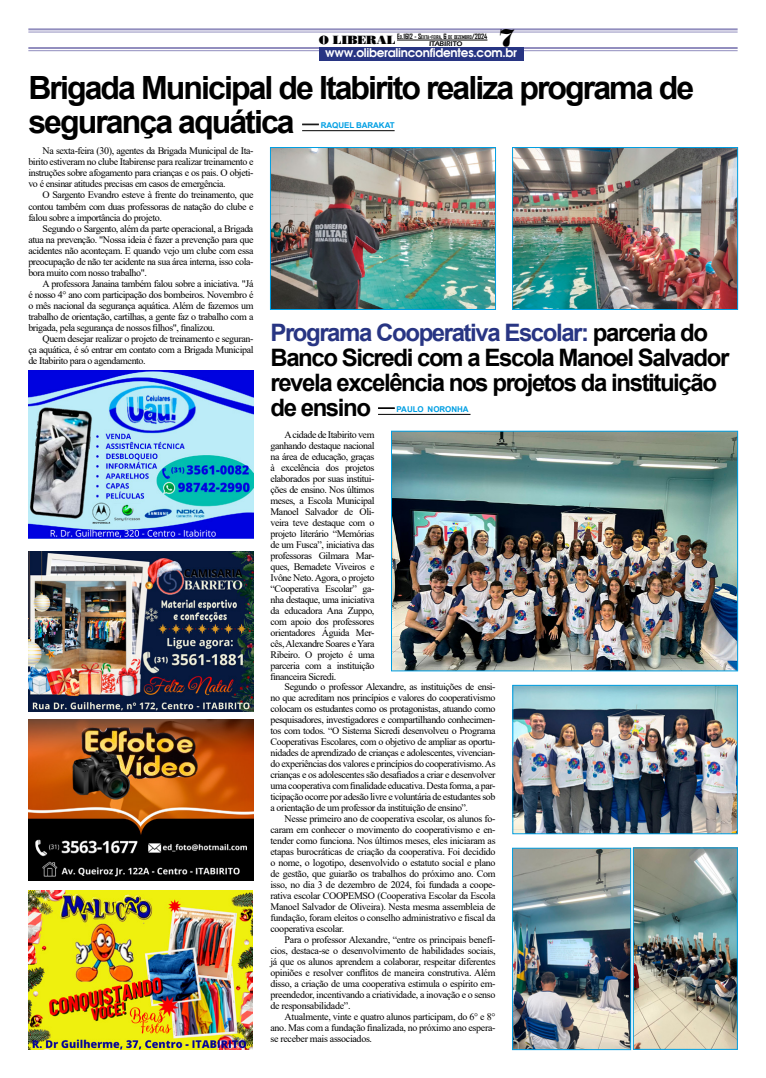
<style>
.page{position:relative;width:766px;height:1078px;background:#fff}
.page>*{position:absolute;margin:0;border:0;box-sizing:border-box;transform-origin:0 0}
.t1{font:700 32px/34px "Arial";letter-spacing:-.06em;color:#000}
.t2{font:700 24px/25px "Arial";letter-spacing:-.06em;color:#000}
.t3{font:24px "Bodnoff";color:#000}
.t4{font:12px "Avalon";letter-spacing:-.02em;color:#fff}
.t5{font:10px/11px "Times New Roman";letter-spacing:-.04em;color:#000;text-align:justify}
.t6{font:700 8px "Arial";letter-spacing:-.005em;color:#009fe3}
.t7{font:7px "Erie Black";color:#000}
.t8{font:700 4.9px "Agency FB";color:#000}
.s1{font-family:"Bodnoff";font-weight:400;font-size:12px}
.s2{font-size:7px}
.s3{color:#283583}
</style>
<div class="page">
<hr style="left:28px;top:47px;width:709px;height:2px;background:#918dbe">
<hr style="left:28px;top:50px;width:709px;height:1px;background:#918dbe">
<div style="left:319px;top:47px;width:204px;height:13px;background:#283583"></div>
<hr style="left:28px;top:28px;width:709px;height:2px;background:#918dbe">
<hr style="left:28px;top:32px;width:709px;height:1px;background:#918dbe">
<hr style="left:397px;top:40px;width:90px;height:1px;background:#000">
<img style="left:28px;top:890px;width:224px;height:159px">
<img style="left:28px;top:370px;width:225px;height:168px">
<img style="left:28px;top:719px;width:225px;height:161px">
<img style="left:28px;top:551px;width:226px;height:160px">
<hr style="left:302px;top:130px;width:92px;height:1px;background:#000">
<svg style="left:302px;top:124px;width:17px;height:1px"></svg>
<img style="left:272px;top:149px;width:221px;height:159px">
<div style="left:270px;top:147px;width:225px;height:163px;border:1px solid #009fe3"></div>
<img style="left:514px;top:149px;width:221px;height:159px">
<div style="left:512px;top:147px;width:225px;height:163px;border:1px solid #009fe3"></div>
<hr style="left:378px;top:414px;width:92px;height:1px;background:#000">
<svg style="left:378px;top:407px;width:16px;height:2px"></svg>
<img style="left:393px;top:433px;width:342px;height:236px">
<div style="left:391px;top:431px;width:346px;height:240px;border:1px solid #009fe3"></div>
<img style="left:514px;top:687px;width:221px;height:144px">
<div style="left:512px;top:685px;width:225px;height:148px;border:1px solid #009fe3"></div>
<img style="left:514px;top:849px;width:114px;height:198px">
<div style="left:512px;top:847px;width:118px;height:202px;border:1px solid #009fe3"></div>
<img style="left:635px;top:849px;width:100px;height:198px">
<div style="left:633px;top:847px;width:104px;height:202px;border:1px solid #009fe3"></div>
<p class="t7" style="left:429px;top:39px;width:35px">ITABIRITO</p>
<h2 class="t3" style="left:498px;top:23px;width:18px">7</h2>
<p class="t8" style="left:319px;top:34px;width:170px"><span class="s1">O LIBERAL</span> <span class="s2">E</span>D<span class="s2">.1612 - S</span>EXTA<span class="s2">-</span>FEIRA<span class="s2">, 6</span> DE DEZEMBRO<span class="s2">/2024</span></p>
<p class="t4" style="left:325px;top:45px;width:193px">www.oliberalinconfidentes.com.br</p>
<h1 class="t1" style="left:28px;top:71px;width:667px">Brigada Municipal de Itabirito realiza programa de segurança aquática</h1>
<p class="t6" style="left:320px;top:119px;width:76px">RAQUEL BARAKAT</p>
<p class="t5" style="left:28px;top:145px;width:226px;text-indent:14px">Na sexta-feira (30), agentes da Brigada Municipal de Ita&shy;birito estiveram no clube Itabirense para realizar treinamento e instruções sobre afogamento para crianças e os pais. O objeti&shy;vo é ensinar atitudes precisas em casos de emergência.</p>
<p class="t5" style="left:28px;top:189px;width:226px;text-indent:14px">O Sargento Evandro esteve à frente do treinamento, que contou também com duas professoras de natação do clube e falou sobre a importância do projeto.</p>
<p class="t5" style="left:28px;top:222px;width:226px;text-indent:14px">Segundo o Sargento, além da parte operacional, a Brigada atua na prevenção. "Nossa ideia é fazer a prevenção para que acidentes não aconteçam. E quando vejo um clube com essa preocupação de não ter acidente na sua área interna, isso cola&shy;bora muito com nosso trabalho".</p>
<p class="t5" style="left:28px;top:277px;width:226px;text-indent:14px">A professora Janaina também falou sobre a iniciativa. "Já é nosso 4° ano com participação dos bombeiros. Novembro é o mês nacional da segurança aquática. Além de fazemos um trabalho de orientação, cartilhas, a gente faz o trabalho com a brigada, pela segurança de nossos filhos", finalizou.</p>
<p class="t5" style="left:28px;top:332px;width:226px;text-indent:14px">Quem desejar realizar o projeto de treinamento e seguran&shy;ça aquática, é só entrar em contato com a Brigada Municipal de Itabirito para o agendamento.</p>
<h2 class="t2" style="left:270px;top:320px;width:460px"><span class="s3">Programa Cooperativa Escolar:</span> parceria do Banco Sicredi com a Escola Manoel Salvador revela excelência nos projetos da instituição de ensino</h2>
<p class="t6" style="left:396px;top:403px;width:74px">PAULO NORONHA</p>
<p class="t5" style="left:270px;top:429px;width:105px;text-indent:14px">A cidade de Itabirito vem ganhando destaque nacional na área de educação, graças à excelência dos projetos elaborados por suas institui&shy;ções de ensino. Nos últimos meses, a Escola Municipal Manoel Salvador de Oli&shy;veira teve destaque com o projeto literário “Memórias de um Fusca”, iniciativa das professoras Gilmara Mar&shy;ques, Bernadete Viveiros e Ivône Neto. Agora, o projeto “Cooperativa Escolar” ga&shy;nha destaque, uma iniciativa da educadora Ana Zuppo, com apoio dos professores orientadores Águida Mer&shy;cês, Alexandre Soares e Yara Ribeiro. O projeto é uma parceria com a instituição financeira Sicredi.</p>
<p class="t5" style="left:270px;top:680px;width:226px;text-indent:14px">Segundo o professor Alexandre, as instituições de ensi&shy;no que acreditam nos princípios e valores do cooperativismo colocam os estudantes como os protagonistas, atuando como pesquisadores, investigadores e compartilhando conhecimen&shy;tos com todos. “O Sistema Sicredi desenvolveu o Programa Cooperativas Escolares, com o objetivo de ampliar as oportu&shy;nidades de aprendizado de crianças e adolescentes, vivencian&shy;do experiências dos valores e princípios do cooperativismo. As crianças e os adolescentes são desafiados a criar e desenvolver uma cooperativa com finalidade educativa. Desta forma, a par&shy;ticipação ocorre por adesão livre e voluntária de estudantes sob a orientação de um professor da instituição de ensino”.</p>
<p class="t5" style="left:270px;top:812px;width:226px;text-indent:14px">Nesse primeiro ano de cooperativa escolar, os alunos fo&shy;caram em conhecer o movimento do cooperativismo e en&shy;tender como funciona. Nos últimos meses, eles iniciaram as etapas burocráticas de criação da cooperativa. Foi decidido o nome, o logotipo, desenvolvido o estatuto social e plano de gestão, que guiarão os trabalhos do próximo ano. Com isso, no dia 3 de dezembro de 2024, foi fundada a coope&shy;rativa escolar COOPEMSO (Cooperativa Escolar da Escola Manoel Salvador de Oliveira). Nesta mesma assembleia de fundação, foram eleitos o conselho administrativo e fiscal da cooperativa escolar.</p>
<p class="t5" style="left:270px;top:933px;width:226px;text-indent:14px">Para o professor Alexandre, “entre os principais benefí&shy;cios, destaca-se o desenvolvimento de habilidades sociais, já que os alunos aprendem a colaborar, respeitar diferentes opiniões e resolver conflitos de maneira construtiva. Além disso, a criação de uma cooperativa estimula o espírito em&shy;preendedor, incentivando a criatividade, a inovação e o senso de responsabilidade”.</p>
<p class="t5" style="left:270px;top:1010px;width:226px;text-indent:14px">Atualmente, vinte e quatro alunos participam, do 6° e 8° ano. Mas com a fundação finalizada, no próximo ano espera&shy;se receber mais associados.</p>
</div>
